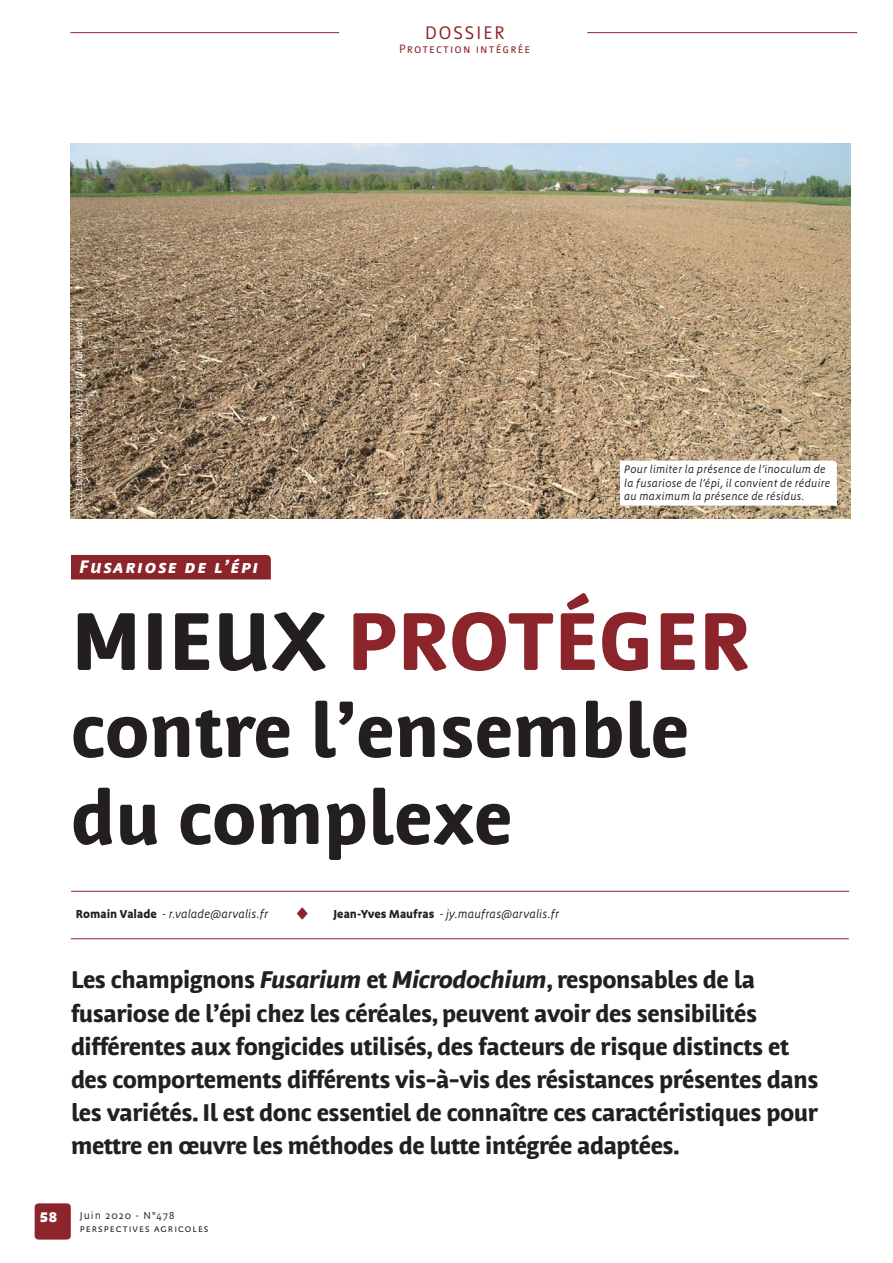
<style>
.page{position:relative;width:893px;height:1263px;background:#fff}
.page>*{position:absolute;margin:0;border:0;box-sizing:border-box;transform-origin:0 0}
.TITRE{font:800 81px "Nuvo Pro";letter-spacing:.01em;color:#8c242b}
.TITRE-2{font:800 75px/87px "Nuvo Pro";color:#231f20}
.CHAPO{font:800 24px/33px "Nuvo Pro";letter-spacing:-.02em;color:#231f20}
.SURTITRE{font:italic 800 18px "Nuvo Pro";letter-spacing:.1em;color:#fff}
.t1{font:18px "Nuvo Pro";letter-spacing:.11em;color:#8c242b}
.AUTEURS{font:italic 12px "Megano OT";color:#231f20}
.t2{font:12px "Nuvo Pro";letter-spacing:.1em;color:#8c242b}
.LEGENDE{font:italic 11.25px/13.5px "Megano OT";letter-spacing:.015em;color:#231f20}
.t3{font:10.5px/13.4px "Megano OT";letter-spacing:.1em;color:#231f20}
.t4{font:italic 9px "Megano OT";color:#fff}
.s1{color:#231f20}
.s2{font-weight:700;font-style:normal}
.s3{font-style:italic}
.s4{font-weight:700;font-size:18px;color:#fff}
</style>
<div class="page">
<div style="left:71px;top:555px;width:200px;height:24px;background:#8c242b"></div>
<img style="left:71px;top:144px;width:779px;height:375px">
<hr style="left:71px;top:891px;width:778px;height:1px;background:#8c242b">
<hr style="left:71px;top:938px;width:778px;height:1px;background:#8c242b">
<svg style="left:620px;top:460px;width:217px;height:46px"></svg>
<hr style="left:70px;top:32px;width:269px;height:1px;background:#8c242b">
<hr style="left:587px;top:32px;width:270px;height:1px;background:#8c242b">
<p class="t4" style="left:74px;top:510px;width:192px;rotate:-90deg">© G. Eschenbrenner – ARVALIS-Institut du végétal</p>
<p class="SURTITRE" style="left:80px;top:554px;width:181px">Fusariose de l’épi</p>
<p class="t1" style="left:425px;top:21px;width:81px">DOSSIER</p>
<p class="t2" style="left:399px;top:42px;width:133px">Protection intégrée</p>
<p class="LEGENDE" style="left:624px;top:463px;width:208px">Pour limiter la présence de l’inoculum de la fusariose de l’épi, il convient de réduire au maximum la présence de résidus.</p>
<p class="TITRE" style="left:71px;top:589px;width:680px"><span class="s1">MIEUX</span> PROTÉGER</p>
<p class="TITRE-2" style="left:71px;top:685px;width:620px">contre l’ensemble du complexe</p>
<p class="AUTEURS" style="left:76px;top:907px;width:194px"><span class="s2">Romain Valade</span> - r.valade@arvalis.fr</p>
<p class="AUTEURS" style="left:333px;top:907px;width:227px"><span class="s2">Jean-Yves Maufras</span> - jy.maufras@arvalis.fr</p>
<p class="CHAPO" style="left:71px;top:963px;width:749px">Les champignons <span class="s3">Fusarium</span> et <span class="s3">Microdochium</span>, responsables de la fusariose de l’épi chez les céréales, peuvent avoir des sensibilités différentes aux fongicides utilisés, des facteurs de risque distincts et des comportements différents vis-à-vis des résistances présentes dans les variétés. Il est donc essentiel de connaître ces caractéristiques pour mettre en œuvre les méthodes de lutte intégrée adaptées.</p>
<p class="t3" style="left:80px;top:1209px;width:130px;text-indent:-40px"><span class="s4">58</span> Juin 2020 - N°478 perspectives agricoles</p>
</div>
